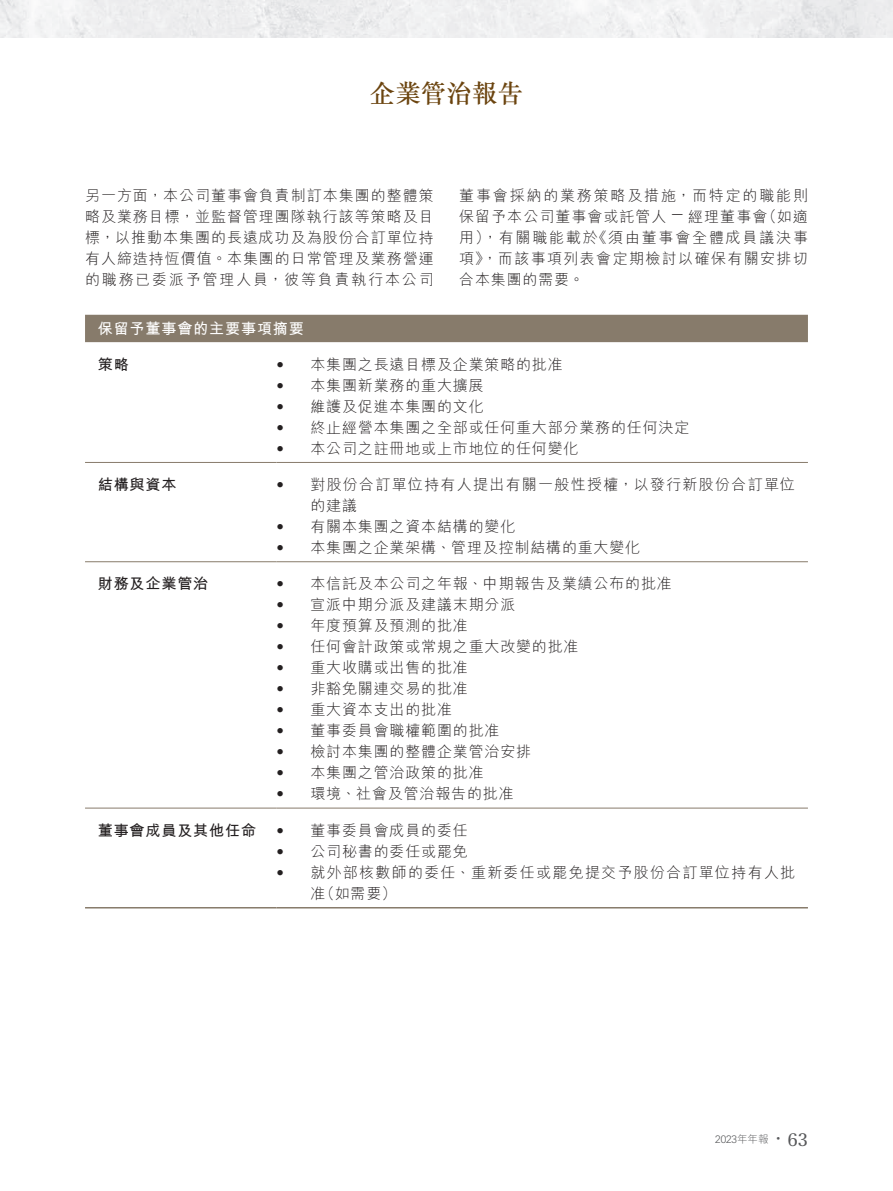
<style>
.page{position:relative;width:893px;height:1191px;background:#fff}
.page>*{position:absolute;margin:0;border:0;box-sizing:border-box;transform-origin:0 0}
.t1{font:500 25.5px "M Sung HK";color:#6b440f}
.t2{font:18px "Versailles LT Std";color:#57585a}
.t3{font:300 15px/21px "M Hei HK";letter-spacing:.055em;color:#231f20;text-align:justify}
.t4{font:300 15px/21px "M Hei HK";letter-spacing:.085em;color:#231f20}
.t5{font:700 15px "M Hei HK";letter-spacing:.055em;color:#231f20}
.t6{font:700 15px "M Hei HK";letter-spacing:.055em;color:#fff}
.t7{font:300 10.5px "Vectora LT Std";color:#57585a}
.s1{font-family:"Vectora LT Std"}
.s2{font-family:"Versailles LT Std";font-weight:700}
.s3{font-family:"M Hei HK"}
.s4{font-size:7.5px}
</style>
<div class="page">
<img style="left:0;top:0;width:893px;height:38px">
<div style="left:85px;top:315px;width:723px;height:27px;background:#877b6b"></div>
<hr style="left:85px;top:462px;width:191px;height:1px;background:#877b6b">
<hr style="left:276px;top:462px;width:532px;height:1px;background:#877b6b">
<hr style="left:85px;top:561px;width:191px;height:1px;background:#877b6b">
<hr style="left:276px;top:561px;width:532px;height:1px;background:#877b6b">
<hr style="left:85px;top:807px;width:191px;height:1px;background:#877b6b">
<hr style="left:276px;top:807px;width:532px;height:1px;background:#877b6b">
<hr style="left:85px;top:907px;width:191px;height:1px;background:#877b6b">
<hr style="left:276px;top:907px;width:532px;height:1px;background:#877b6b">
<h1 class="t1" style="left:370px;top:76px;width:155px">企業管治報告</h1>
<p class="t3" style="left:85px;top:184px;width:350px">另一方面，本公司董事會負責制訂本集團的整體策略及業務目標，並監督管理團隊執行該等策略及目標，以推動本集團的長遠成功及為股份合訂單位持有人締造持恆價值。本集團的日常管理及業務營運的職務已委派予管理人員，彼等負責執行本公司</p>
<p class="t3" style="left:459px;top:184px;width:350px">董事會採納的業務策略及措施，而特定的職能則保留予本公司董事會或託管人 <span class="s1">—</span> 經理董事會（如適用），有關職能載於《須由董事會全體成員議決事項》，而該事項列表會定期檢討以確保有關安排切合本集團的需要。</p>
<p class="t6" style="left:98px;top:317px;width:208px">保留予董事會的主要事項摘要</p>
<p class="t5" style="left:98px;top:353px;width:33px">策略</p>
<p class="t3" style="left:276px;top:353px;width:288px"><span class="s2">•</span> 本集團之長遠目標及企業策略的批准</p>
<p class="t3" style="left:276px;top:374px;width:209px"><span class="s2">•</span> 本集團新業務的重大擴展</p>
<p class="t3" style="left:276px;top:395px;width:209px"><span class="s2">•</span> 維護及促進本集團的文化</p>
<p class="t3" style="left:276px;top:416px;width:414px"><span class="s2">•</span> 終止經營本集團之全部或任何重大部分業務的任何決定</p>
<p class="t3" style="left:276px;top:437px;width:304px"><span class="s2">•</span> 本公司之註冊地或上市地位的任何變化</p>
<p class="t5" style="left:98px;top:473px;width:80px">結構與資本</p>
<p class="t4" style="left:310px;top:474px;width:486px;text-indent:-34px"><span class="s2">•</span> 對股份合訂單位持有人提出有關一般性授權，以發行新股份合訂單位的建議</p>
<p class="t3" style="left:276px;top:516px;width:240px"><span class="s2">•</span> 有關本集團之資本結構的變化</p>
<p class="t3" style="left:276px;top:537px;width:365px"><span class="s2">•</span> 本集團之企業架構、管理及控制結構的重大變化</p>
<p class="t5" style="left:98px;top:573px;width:112px">財務及企業管治</p>
<p class="t3" style="left:276px;top:573px;width:397px"><span class="s2">•</span> 本信託及本公司之年報、中期報告及業績公布的批准</p>
<p class="t3" style="left:276px;top:594px;width:240px"><span class="s2">•</span> 宣派中期分派及建議末期分派</p>
<p class="t3" style="left:276px;top:615px;width:193px"><span class="s2">•</span> 年度預算及預測的批准</p>
<p class="t3" style="left:276px;top:636px;width:304px"><span class="s2">•</span> 任何會計政策或常規之重大改變的批准</p>
<p class="t3" style="left:276px;top:657px;width:193px"><span class="s2">•</span> 重大收購或出售的批准</p>
<p class="t3" style="left:276px;top:678px;width:193px"><span class="s2">•</span> 非豁免關連交易的批准</p>
<p class="t3" style="left:276px;top:699px;width:177px"><span class="s2">•</span> 重大資本支出的批准</p>
<p class="t3" style="left:276px;top:720px;width:225px"><span class="s2">•</span> 董事委員會職權範圍的批准</p>
<p class="t3" style="left:276px;top:741px;width:256px"><span class="s2">•</span> 檢討本集團的整體企業管治安排</p>
<p class="t3" style="left:276px;top:762px;width:209px"><span class="s2">•</span> 本集團之管治政策的批准</p>
<p class="t3" style="left:276px;top:783px;width:239px"><span class="s2">•</span> 環境、社會及管治報告的批准</p>
<p class="t5" style="left:98px;top:819px;width:160px">董事會成員及其他任命</p>
<p class="t3" style="left:276px;top:819px;width:193px"><span class="s2">•</span> 董事委員會成員的委任</p>
<p class="t3" style="left:276px;top:840px;width:193px"><span class="s2">•</span> 公司秘書的委任或罷免</p>
<p class="t4" style="left:310px;top:861px;width:486px;text-indent:-34px"><span class="s2">•</span> 就外部核數師的委任、重新委任或罷免提交予股份合訂單位持有人批准（如需要）</p>
<p class="t7" style="left:715px;top:1132px;width:66px">2023<span class="s3">年年報</span> <span class="s4">•</span></p>
<p class="t2" style="left:788px;top:1128px;width:22px">63</p>
</div>
